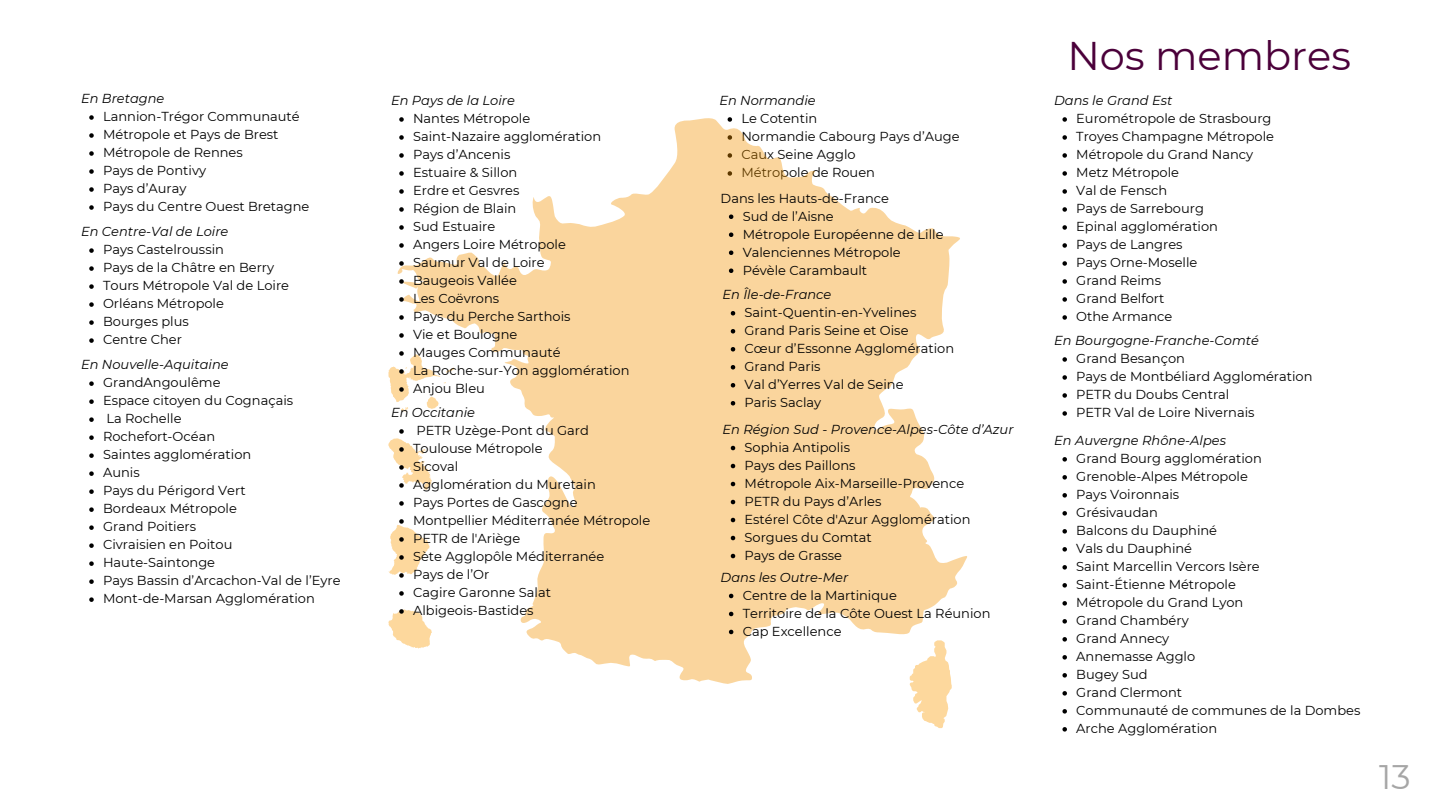
<style>
.page{position:relative;width:1440px;height:810px;background:#fff}
.page>*{position:absolute;margin:0;border:0;box-sizing:border-box;transform-origin:0 0}
.t1{font:40px "Montserrat";color:#4b003a}
.t2{font:34px "Montserrat";color:#a6a6a6}
.t3{font:13px/18px "Montserrat";color:#000}
.t4{font:italic 13px "Montserrat";color:#000}
</style>
<div class="page">
<svg style="left:89px;top:381px;width:5px;height:5px"></svg>
<svg style="left:89px;top:399px;width:5px;height:5px"></svg>
<svg style="left:89px;top:417px;width:5px;height:5px"></svg>
<svg style="left:89px;top:435px;width:5px;height:5px"></svg>
<svg style="left:89px;top:453px;width:5px;height:5px"></svg>
<svg style="left:89px;top:471px;width:5px;height:5px"></svg>
<svg style="left:89px;top:489px;width:5px;height:5px"></svg>
<svg style="left:89px;top:507px;width:5px;height:5px"></svg>
<svg style="left:89px;top:525px;width:5px;height:5px"></svg>
<svg style="left:89px;top:543px;width:5px;height:5px"></svg>
<svg style="left:89px;top:561px;width:5px;height:5px"></svg>
<svg style="left:89px;top:579px;width:5px;height:5px"></svg>
<svg style="left:89px;top:597px;width:5px;height:5px"></svg>
<svg style="left:1062px;top:457px;width:5px;height:5px"></svg>
<svg style="left:1062px;top:475px;width:5px;height:5px"></svg>
<svg style="left:1062px;top:493px;width:5px;height:5px"></svg>
<svg style="left:1062px;top:511px;width:5px;height:5px"></svg>
<svg style="left:1062px;top:529px;width:5px;height:5px"></svg>
<svg style="left:1062px;top:547px;width:5px;height:5px"></svg>
<svg style="left:1062px;top:565px;width:5px;height:5px"></svg>
<svg style="left:1062px;top:583px;width:5px;height:5px"></svg>
<svg style="left:1062px;top:601px;width:5px;height:5px"></svg>
<svg style="left:1062px;top:619px;width:5px;height:5px"></svg>
<svg style="left:1062px;top:637px;width:5px;height:5px"></svg>
<svg style="left:1062px;top:655px;width:5px;height:5px"></svg>
<svg style="left:1062px;top:673px;width:5px;height:5px"></svg>
<svg style="left:1062px;top:691px;width:5px;height:5px"></svg>
<svg style="left:1062px;top:709px;width:5px;height:5px"></svg>
<svg style="left:1062px;top:727px;width:5px;height:5px"></svg>
<svg style="left:1062px;top:357px;width:5px;height:5px"></svg>
<svg style="left:1062px;top:375px;width:5px;height:5px"></svg>
<svg style="left:1062px;top:393px;width:5px;height:5px"></svg>
<svg style="left:1062px;top:411px;width:5px;height:5px"></svg>
<svg style="left:89px;top:115px;width:5px;height:5px"></svg>
<svg style="left:89px;top:133px;width:5px;height:5px"></svg>
<svg style="left:89px;top:151px;width:5px;height:5px"></svg>
<svg style="left:89px;top:169px;width:5px;height:5px"></svg>
<svg style="left:89px;top:187px;width:5px;height:5px"></svg>
<svg style="left:89px;top:205px;width:5px;height:5px"></svg>
<svg style="left:89px;top:248px;width:5px;height:5px"></svg>
<svg style="left:89px;top:266px;width:5px;height:5px"></svg>
<svg style="left:89px;top:284px;width:5px;height:5px"></svg>
<svg style="left:89px;top:302px;width:5px;height:5px"></svg>
<svg style="left:89px;top:320px;width:5px;height:5px"></svg>
<svg style="left:89px;top:338px;width:5px;height:5px"></svg>
<svg style="left:1062px;top:117px;width:5px;height:5px"></svg>
<svg style="left:1062px;top:135px;width:5px;height:5px"></svg>
<svg style="left:1062px;top:153px;width:5px;height:5px"></svg>
<svg style="left:1062px;top:171px;width:5px;height:5px"></svg>
<svg style="left:1062px;top:189px;width:5px;height:5px"></svg>
<svg style="left:1062px;top:207px;width:5px;height:5px"></svg>
<svg style="left:1062px;top:225px;width:5px;height:5px"></svg>
<svg style="left:1062px;top:243px;width:5px;height:5px"></svg>
<svg style="left:1062px;top:261px;width:5px;height:5px"></svg>
<svg style="left:1062px;top:279px;width:5px;height:5px"></svg>
<svg style="left:1062px;top:297px;width:5px;height:5px"></svg>
<svg style="left:1062px;top:315px;width:5px;height:5px"></svg>
<svg style="left:397px;top:117px;width:570px;height:567px;fill:#fad59d"></svg>
<svg style="left:910px;top:640px;width:42px;height:88px"></svg>
<svg style="left:729px;top:215px;width:4px;height:4px"></svg>
<svg style="left:729px;top:233px;width:4px;height:4px"></svg>
<svg style="left:729px;top:251px;width:4px;height:4px"></svg>
<svg style="left:729px;top:269px;width:4px;height:4px"></svg>
<svg style="left:731px;top:311px;width:4px;height:5px"></svg>
<svg style="left:731px;top:329px;width:4px;height:5px"></svg>
<svg style="left:731px;top:347px;width:4px;height:5px"></svg>
<svg style="left:731px;top:365px;width:4px;height:5px"></svg>
<svg style="left:731px;top:383px;width:4px;height:5px"></svg>
<svg style="left:731px;top:401px;width:4px;height:5px"></svg>
<svg style="left:388px;top:429px;width:44px;height:61px"></svg>
<svg style="left:399px;top:501px;width:5px;height:5px"></svg>
<svg style="left:388px;top:519px;width:42px;height:59px"></svg>
<svg style="left:399px;top:591px;width:5px;height:5px"></svg>
<svg style="left:388px;top:609px;width:44px;height:39px"></svg>
<svg style="left:399px;top:117px;width:5px;height:5px"></svg>
<svg style="left:399px;top:135px;width:5px;height:5px"></svg>
<svg style="left:399px;top:153px;width:5px;height:5px"></svg>
<svg style="left:399px;top:171px;width:5px;height:5px"></svg>
<svg style="left:399px;top:189px;width:5px;height:5px"></svg>
<svg style="left:399px;top:207px;width:5px;height:5px"></svg>
<svg style="left:399px;top:225px;width:5px;height:5px"></svg>
<svg style="left:399px;top:243px;width:5px;height:5px"></svg>
<svg style="left:399px;top:261px;width:5px;height:5px"></svg>
<svg style="left:399px;top:279px;width:5px;height:5px"></svg>
<svg style="left:399px;top:297px;width:5px;height:5px"></svg>
<svg style="left:399px;top:315px;width:5px;height:5px"></svg>
<svg style="left:399px;top:333px;width:5px;height:5px"></svg>
<svg style="left:388px;top:351px;width:66px;height:61px"></svg>
<svg style="left:731px;top:446px;width:4px;height:4px"></svg>
<svg style="left:731px;top:464px;width:4px;height:4px"></svg>
<svg style="left:731px;top:482px;width:4px;height:4px"></svg>
<svg style="left:731px;top:500px;width:4px;height:4px"></svg>
<svg style="left:731px;top:518px;width:4px;height:4px"></svg>
<svg style="left:731px;top:536px;width:4px;height:4px"></svg>
<svg style="left:731px;top:554px;width:4px;height:4px"></svg>
<svg style="left:729px;top:594px;width:4px;height:4px"></svg>
<svg style="left:729px;top:612px;width:4px;height:4px"></svg>
<svg style="left:729px;top:630px;width:4px;height:4px"></svg>
<p class="t4" style="left:81px;top:91px;width:85px">En Bretagne</p>
<p class="t3" style="left:103px;top:108px;width:208px">Lannion-Trégor Communauté<br>Métropole et Pays de Brest<br>Métropole de Rennes<br>Pays de Pontivy<br>Pays d’Auray<br>Pays du Centre Ouest Bretagne</p>
<p class="t4" style="left:81px;top:224px;width:149px">En Centre-Val de Loire</p>
<p class="t3" style="left:103px;top:241px;width:187px">Pays Castelroussin<br>Pays de la Châtre en Berry<br>Tours Métropole Val de Loire<br>Orléans Métropole<br>Bourges plus<br>Centre Cher</p>
<p class="t4" style="left:81px;top:357px;width:149px">En Nouvelle-Aquitaine</p>
<p class="t3" style="left:103px;top:374px;width:239px">GrandAngoulême<br>Espace citoyen du Cognaçais<br>La Rochelle<br>Rochefort-Océan<br>Saintes agglomération<br>Aunis<br>Pays du Périgord Vert<br>Bordeaux Métropole<br>Grand Poitiers<br>Civraisien en Poitou<br>Haute-Saintonge<br>Pays Bassin d’Arcachon-Val de l’Eyre<br>Mont-de-Marsan Agglomération</p>
<p class="t4" style="left:391px;top:93px;width:125px">En Pays de la Loire</p>
<p class="t3" style="left:413px;top:110px;width:218px">Nantes Métropole<br>Saint-Nazaire agglomération<br>Pays d’Ancenis<br>Estuaire &amp; Sillon<br>Erdre et Gesvres<br>Région de Blain<br>Sud Estuaire<br>Angers Loire Métropole<br>Saumur Val de Loire<br>Baugeois Vallée<br>Les Coëvrons<br>Pays du Perche Sarthois<br>Vie et Boulogne<br>Mauges Communauté<br>La Roche-sur-Yon agglomération<br>Anjou Bleu</p>
<p class="t4" style="left:391px;top:405px;width:86px">En Occitanie</p>
<p class="t3" style="left:413px;top:422px;width:239px">PETR Uzège-Pont du Gard<br>Toulouse Métropole<br>Sicoval<br>Agglomération du Muretain<br>Pays Portes de Gascogne<br>Montpellier Méditerranée Métropole<br>PETR de l'Ariège<br>Sète Agglopôle Méditerranée<br>Pays de l’Or<br>Cagire Garonne Salat<br>Albigeois-Bastides</p>
<p class="t4" style="left:719px;top:93px;width:98px">En Normandie</p>
<p class="t3" style="left:741px;top:110px;width:220px">Le Cotentin<br>Normandie Cabourg Pays d’Auge<br>Caux Seine Agglo<br>Métropole de Rouen</p>
<p class="t3" style="left:721px;top:189px;width:170px">Dans les Hauts-de-France</p>
<p class="t3" style="left:743px;top:207px;width:202px">Sud de l’Aisne<br>Métropole Européenne de Lille<br>Valenciennes Métropole<br>Pévèle Carambault</p>
<p class="t4" style="left:723px;top:286px;width:110px">En Île-de-France</p>
<p class="t3" style="left:745px;top:303px;width:211px">Saint-Quentin-en-Yvelines<br>Grand Paris Seine et Oise<br>Cœur d’Essonne Agglomération<br>Grand Paris<br>Val d’Yerres Val de Seine<br>Paris Saclay</p>
<p class="t4" style="left:723px;top:421px;width:293px">En Région Sud - Provence-Alpes-Côte d’Azur</p>
<p class="t3" style="left:745px;top:438px;width:227px">Sophia Antipolis<br>Pays des Paillons<br>Métropole Aix-Marseille-Provence<br>PETR du Pays d’Arles<br>Estérel Côte d'Azur Agglomération<br>Sorgues du Comtat<br>Pays de Grasse</p>
<p class="t4" style="left:721px;top:569px;width:129px">Dans les Outre-Mer</p>
<p class="t3" style="left:743px;top:586px;width:249px">Centre de la Martinique<br>Territoire de la Côte Ouest La Réunion<br>Cap Excellence</p>
<h1 class="t1" style="left:1067px;top:31px;width:285px">Nos membres</h1>
<p class="t4" style="left:1054px;top:93px;width:120px">Dans le Grand Est</p>
<p class="t3" style="left:1076px;top:110px;width:199px">Eurométropole de Strasbourg<br>Troyes Champagne Métropole<br>Métropole du Grand Nancy<br>Metz Métropole<br>Val de Fensch<br>Pays de Sarrebourg<br>Epinal agglomération<br>Pays de Langres<br>Pays Orne-Moselle<br>Grand Reims<br>Grand Belfort<br>Othe Armance</p>
<p class="t4" style="left:1054px;top:333px;width:206px">En Bourgogne-Franche-Comté</p>
<p class="t3" style="left:1076px;top:350px;width:238px">Grand Besançon<br>Pays de Montbéliard Agglomération<br>PETR du Doubs Central<br>PETR Val de Loire Nivernais</p>
<p class="t4" style="left:1054px;top:433px;width:173px">En Auvergne Rhône-Alpes</p>
<p class="t3" style="left:1076px;top:449px;width:286px">Grand Bourg agglomération<br>Grenoble-Alpes Métropole<br>Pays Voironnais<br>Grésivaudan<br>Balcons du Dauphiné<br>Vals du Dauphiné<br>Saint Marcellin Vercors Isère<br>Saint-Étienne Métropole<br>Métropole du Grand Lyon<br>Grand Chambéry<br>Grand Annecy<br>Annemasse Agglo<br>Bugey Sud<br>Grand Clermont<br>Communauté de communes de la Dombes<br>Arche Agglomération</p>
<h2 class="t2" style="left:1379px;top:756px;width:33px">13</h2>
</div>
